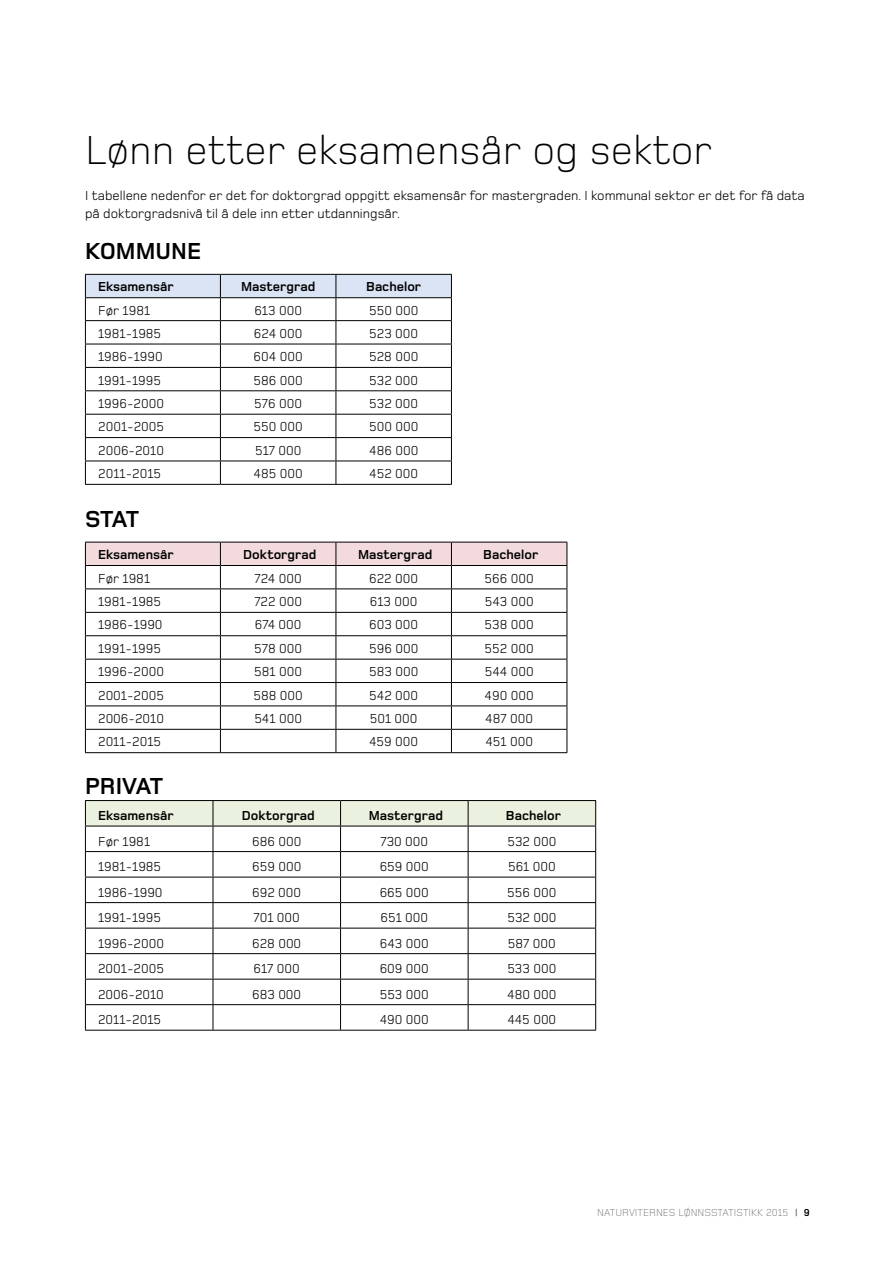
<style>
.page{position:relative;width:893px;height:1263px;background:#fff}
.page>*{position:absolute;margin:0;border:0;box-sizing:border-box;transform-origin:0 0}
.t1{font:300 42px "Foundry Monoline";color:#000}
.t2{font:700 24px "Foundry Monoline";color:#000}
.t3{font:13.5px/18px "Foundry Monoline";color:#000}
.t4{font:700 13.5px "Foundry Monoline";color:#000}
.t5{font:300 10.5px "Foundry Monoline";color:#706f6f}
.t6{font:700 10.5px "Foundry Monoline";color:#000}
</style>
<div class="page">
<hr style="left:85px;top:484px;width:135px;height:1px;background:#000">
<hr style="left:220px;top:484px;width:116px;height:1px;background:#000">
<hr style="left:336px;top:484px;width:116px;height:1px;background:#000">
<svg style="left:85px;top:274px;width:367px;height:210px"></svg>
<hr style="left:85px;top:752px;width:135px;height:1px;background:#000">
<hr style="left:220px;top:752px;width:116px;height:1px;background:#000">
<hr style="left:336px;top:752px;width:115px;height:1px;background:#000">
<hr style="left:451px;top:752px;width:116px;height:1px;background:#000">
<svg style="left:85px;top:542px;width:483px;height:210px"></svg>
<svg style="left:85px;top:800px;width:511px;height:230px"></svg>
<hr style="left:213px;top:1004px;width:128px;height:1px;background:#000">
<hr style="left:341px;top:1004px;width:127px;height:1px;background:#000">
<hr style="left:468px;top:1004px;width:128px;height:1px;background:#000">
<hr style="left:85px;top:1030px;width:128px;height:1px;background:#000">
<hr style="left:213px;top:1030px;width:128px;height:1px;background:#000">
<hr style="left:341px;top:1030px;width:127px;height:1px;background:#000">
<hr style="left:468px;top:1030px;width:128px;height:1px;background:#000">
<h1 class="t1" style="left:85px;top:127px;width:628px">Lønn etter eksamensår og sektor</h1>
<p class="t3" style="left:85px;top:186px;width:721px">I tabellene nedenfor er det for doktorgrad oppgitt eksamensår for mastergraden. I kommunal sektor er det for få data på doktorgradsnivå til å dele inn etter utdanningsår.</p>
<h2 class="t2" style="left:85px;top:238px;width:118px">KOMMUNE</h2>
<p class="t4" style="left:98px;top:280px;width:77px">Eksamensår</p>
<p class="t4" style="left:241px;top:279px;width:76px">Mastergrad</p>
<p class="t4" style="left:366px;top:279px;width:57px">Bachelor</p>
<p class="t3" style="left:98px;top:301px;width:53px">Før 1981</p>
<p class="t3" style="left:254px;top:301px;width:49px">613 000</p>
<p class="t3" style="left:369px;top:301px;width:51px">550 000</p>
<p class="t3" style="left:98px;top:324px;width:65px">1981-1985</p>
<p class="t3" style="left:254px;top:324px;width:50px">624 000</p>
<p class="t3" style="left:369px;top:324px;width:51px">523 000</p>
<p class="t3" style="left:98px;top:348px;width:66px">1986-1990</p>
<p class="t3" style="left:254px;top:348px;width:51px">604 000</p>
<p class="t3" style="left:369px;top:348px;width:51px">528 000</p>
<p class="t3" style="left:98px;top:371px;width:64px">1991-1995</p>
<p class="t3" style="left:254px;top:371px;width:51px">586 000</p>
<p class="t3" style="left:369px;top:371px;width:51px">532 000</p>
<p class="t3" style="left:98px;top:394px;width:67px">1996-2000</p>
<p class="t3" style="left:254px;top:394px;width:49px">576 000</p>
<p class="t3" style="left:369px;top:394px;width:51px">532 000</p>
<p class="t3" style="left:98px;top:418px;width:67px">2001-2005</p>
<p class="t3" style="left:254px;top:418px;width:51px">550 000</p>
<p class="t3" style="left:369px;top:418px;width:51px">500 000</p>
<p class="t3" style="left:98px;top:441px;width:67px">2006-2010</p>
<p class="t3" style="left:255px;top:441px;width:48px">517 000</p>
<p class="t3" style="left:369px;top:441px;width:51px">486 000</p>
<p class="t3" style="left:98px;top:464px;width:65px">2011-2015</p>
<p class="t3" style="left:254px;top:464px;width:51px">485 000</p>
<p class="t3" style="left:369px;top:464px;width:51px">452 000</p>
<h2 class="t2" style="left:85px;top:506px;width:56px">STAT</h2>
<p class="t4" style="left:98px;top:547px;width:77px">Eksamensår</p>
<p class="t4" style="left:243px;top:547px;width:75px">Doktorgrad</p>
<p class="t4" style="left:358px;top:547px;width:76px">Mastergrad</p>
<p class="t4" style="left:483px;top:547px;width:57px">Bachelor</p>
<p class="t3" style="left:98px;top:569px;width:53px">Før 1981</p>
<p class="t3" style="left:254px;top:569px;width:49px">724 000</p>
<p class="t3" style="left:369px;top:569px;width:50px">622 000</p>
<p class="t3" style="left:485px;top:569px;width:51px">566 000</p>
<p class="t3" style="left:98px;top:592px;width:65px">1981-1985</p>
<p class="t3" style="left:254px;top:592px;width:49px">722 000</p>
<p class="t3" style="left:370px;top:592px;width:49px">613 000</p>
<p class="t3" style="left:485px;top:592px;width:51px">543 000</p>
<p class="t3" style="left:98px;top:616px;width:66px">1986-1990</p>
<p class="t3" style="left:255px;top:616px;width:48px">674 000</p>
<p class="t3" style="left:369px;top:616px;width:51px">603 000</p>
<p class="t3" style="left:485px;top:616px;width:51px">538 000</p>
<p class="t3" style="left:98px;top:639px;width:64px">1991-1995</p>
<p class="t3" style="left:254px;top:639px;width:49px">578 000</p>
<p class="t3" style="left:369px;top:639px;width:51px">596 000</p>
<p class="t3" style="left:485px;top:639px;width:51px">552 000</p>
<p class="t3" style="left:98px;top:663px;width:67px">1996-2000</p>
<p class="t3" style="left:254px;top:663px;width:49px">581 000</p>
<p class="t3" style="left:369px;top:663px;width:51px">583 000</p>
<p class="t3" style="left:485px;top:663px;width:50px">544 000</p>
<p class="t3" style="left:98px;top:686px;width:67px">2001-2005</p>
<p class="t3" style="left:253px;top:686px;width:51px">588 000</p>
<p class="t3" style="left:369px;top:686px;width:51px">542 000</p>
<p class="t3" style="left:485px;top:686px;width:51px">490 000</p>
<p class="t3" style="left:98px;top:709px;width:67px">2006-2010</p>
<p class="t3" style="left:254px;top:709px;width:49px">541 000</p>
<p class="t3" style="left:370px;top:709px;width:49px">501 000</p>
<p class="t3" style="left:485px;top:709px;width:49px">487 000</p>
<p class="t3" style="left:98px;top:733px;width:65px">2011-2015</p>
<p class="t3" style="left:369px;top:733px;width:51px">459 000</p>
<p class="t3" style="left:485px;top:733px;width:49px">451 000</p>
<h2 class="t2" style="left:85px;top:773px;width:80px">PRIVAT</h2>
<p class="t4" style="left:98px;top:808px;width:77px">Eksamensår</p>
<p class="t4" style="left:242px;top:808px;width:75px">Doktorgrad</p>
<p class="t4" style="left:369px;top:808px;width:76px">Mastergrad</p>
<p class="t4" style="left:506px;top:808px;width:57px">Bachelor</p>
<p class="t3" style="left:98px;top:832px;width:53px">Før 1981</p>
<p class="t3" style="left:252px;top:832px;width:51px">686 000</p>
<p class="t3" style="left:380px;top:832px;width:49px">730 000</p>
<p class="t3" style="left:507px;top:832px;width:51px">532 000</p>
<p class="t3" style="left:98px;top:857px;width:65px">1981-1985</p>
<p class="t3" style="left:252px;top:857px;width:51px">659 000</p>
<p class="t3" style="left:380px;top:857px;width:51px">659 000</p>
<p class="t3" style="left:508px;top:857px;width:49px">561 000</p>
<p class="t3" style="left:98px;top:883px;width:66px">1986-1990</p>
<p class="t3" style="left:252px;top:883px;width:51px">692 000</p>
<p class="t3" style="left:380px;top:883px;width:51px">665 000</p>
<p class="t3" style="left:507px;top:883px;width:51px">556 000</p>
<p class="t3" style="left:98px;top:909px;width:64px">1991-1995</p>
<p class="t3" style="left:254px;top:909px;width:48px">701 000</p>
<p class="t3" style="left:380px;top:909px;width:49px">651 000</p>
<p class="t3" style="left:507px;top:909px;width:51px">532 000</p>
<p class="t3" style="left:98px;top:934px;width:67px">1996-2000</p>
<p class="t3" style="left:252px;top:934px;width:51px">628 000</p>
<p class="t3" style="left:380px;top:934px;width:51px">643 000</p>
<p class="t3" style="left:508px;top:934px;width:49px">587 000</p>
<p class="t3" style="left:98px;top:960px;width:67px">2001-2005</p>
<p class="t3" style="left:254px;top:960px;width:48px">617 000</p>
<p class="t3" style="left:380px;top:960px;width:51px">609 000</p>
<p class="t3" style="left:507px;top:960px;width:51px">533 000</p>
<p class="t3" style="left:98px;top:985px;width:67px">2006-2010</p>
<p class="t3" style="left:252px;top:985px;width:51px">683 000</p>
<p class="t3" style="left:380px;top:985px;width:51px">553 000</p>
<p class="t3" style="left:507px;top:985px;width:51px">480 000</p>
<p class="t3" style="left:98px;top:1011px;width:65px">2011-2015</p>
<p class="t3" style="left:380px;top:1011px;width:51px">490 000</p>
<p class="t3" style="left:507px;top:1011px;width:50px">445 000</p>
<p class="t5" style="left:597px;top:1207px;width:192px">NATURVITERNES LØNNSSTATISTIKK 2015</p>
<p class="t6" style="left:804px;top:1207px;width:7px">9</p>
</div>
